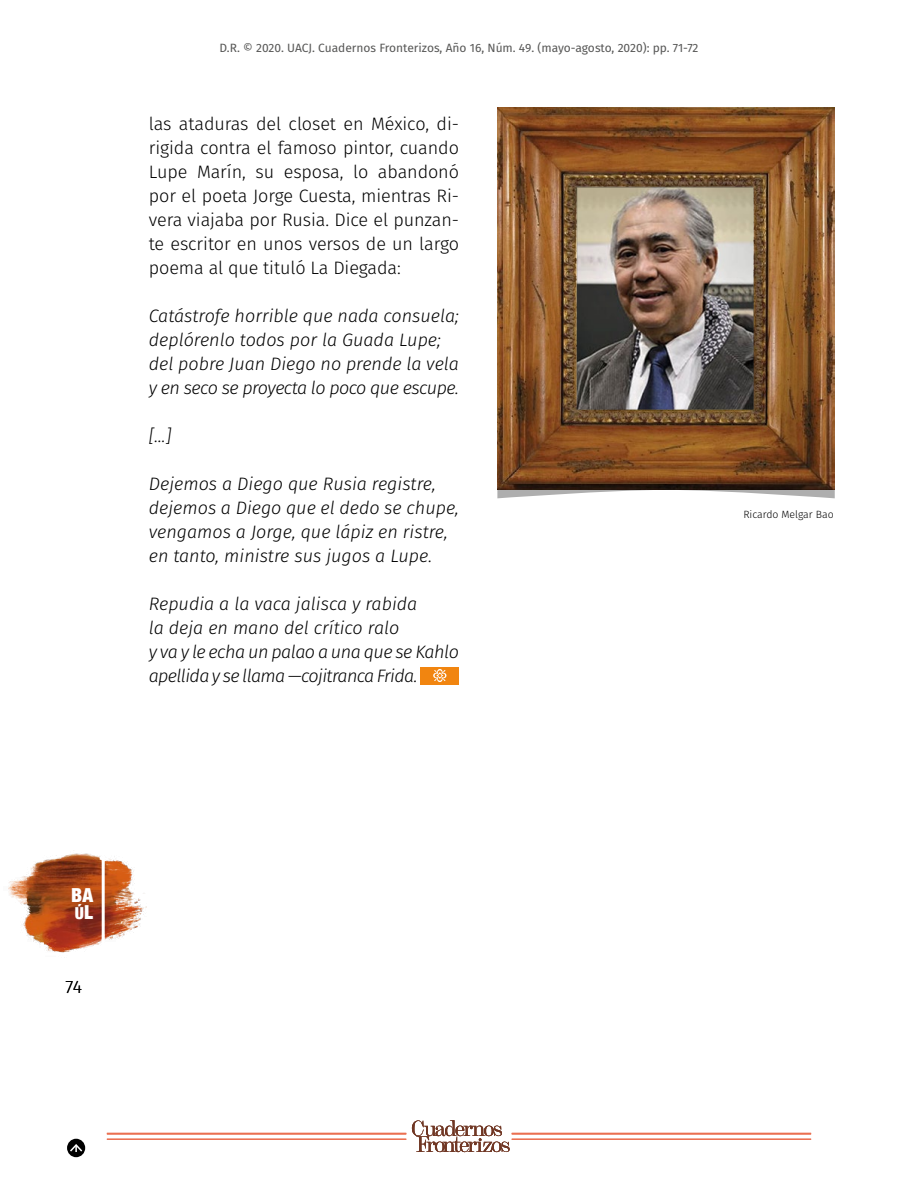
<style>
.page{position:relative;width:918px;height:1188px;background:#fff}
.page>*{position:absolute;margin:0;border:0;box-sizing:border-box;transform-origin:0 0}
.t1{font:900 condensed 19.2px/17.2px "Helvetica Neue";color:#fff;text-align:center}
.t2{font:italic 300 18px/24px "Fira Sans";color:#000}
.t3{font:300 18px/24px "Fira Sans";letter-spacing:-.005em;color:#000;text-align:justify}
.t4{font:italic 300 18px/24px "Fira Sans";letter-spacing:-.025em;color:#000}
.t5{font:900 condensed 16.5px "Helvetica Neue";color:#fff}
.t6{font:12px "Fira Sans";color:#575756}
.t7{font:300 10.5px "Fira Sans";color:#000}
.s1{font-size:16.5px}
.s2{font-size:19.2px}
</style>
<div class="page">
<div style="left:421px;top:667px;width:38px;height:17px;background:#f18510"></div>
<svg style="left:433px;top:669px;width:13px;height:13px"></svg>
<img style="left:497px;top:107px;width:338px;height:382px">
<svg style="left:497px;top:489px;width:338px;height:9px"></svg>
<hr style="left:107px;top:1133px;width:299px;height:1px;background:#eb7051">
<hr style="left:512px;top:1133px;width:299px;height:1px;background:#eb7051">
<hr style="left:107px;top:1139px;width:299px;height:1px;background:#eb7051">
<hr style="left:512px;top:1139px;width:299px;height:1px;background:#eb7051">
<img style="left:8px;top:853px;width:138px;height:90px">
<svg style="left:412px;top:1120px;width:98px;height:32px"></svg>
<div style="left:67px;top:1139px;width:18px;height:18px;background:#000;border-radius:50%"></div>
<svg style="left:68px;top:1143px;width:16px;height:10px"></svg>
<hr style="left:0;top:906px;width:43px;height:1px;background:#fff">
<svg style="left:39px;top:855px;width:67px;height:98px;background:#ac5636"></svg>
<p class="t6" style="left:220px;top:39px;width:480px">D.R. © 2020. UACJ. Cuadernos Fronterizos, Año 16, Núm. 49. (mayo-agosto, 2020): pp. 71-72</p>
<p class="t3" style="left:149px;top:112px;width:312px">las ataduras del closet en México, di&shy;rigida contra el famoso pintor, cuando Lupe Marín, su esposa, lo abandonó por el poeta Jorge Cuesta, mientras Ri&shy;vera viajaba por Rusia. Dice el punzan&shy;te escritor en unos versos de un largo poema al que tituló La Diegada:</p>
<p class="t2" style="left:149px;top:304px;width:312px">Catástrofe horrible que nada consuela; deplórenlo todos por la Guada Lupe; del pobre Juan Diego no prende la vela y en seco se proyecta lo poco que escupe.</p>
<p class="t2" style="left:149px;top:424px;width:24px">[...]</p>
<p class="t2" style="left:149px;top:472px;width:312px">Dejemos a Diego que Rusia registre, dejemos a Diego que el dedo se chupe, vengamos a Jorge, que lápiz en ristre, en tanto, ministre sus jugos a Lupe.</p>
<p class="t4" style="left:149px;top:592px;width:312px">Repudia a la vaca jalisca y rabida<br>la deja en mano del crítico ralo<br>y va y le echa un palao a una que se Kahlo apellida y se llama —cojitranca Frida.</p>
<p class="t7" style="left:743px;top:506px;width:92px">Ricardo Melgar Bao</p>
<p class="t1" style="left:67px;top:877px;width:28px">GA<br>LE<br>R<span class="s1">Í</span>A</p>
<p class="t1" style="left:62px;top:877px;width:32px">EN<br>TOR<br>NO</p>
<p class="t1" style="left:61px;top:885px;width:33px;text-align:right">DAC<br>TI</p>
<p class="t1" style="left:71px;top:885px;width:23px">BA</p>
<p class="t5" style="left:75px;top:900px;width:20px">Ú<span class="s2">L</span></p>
<p class="t3" style="left:66px;top:975px;width:18px">74</p>
</div>
